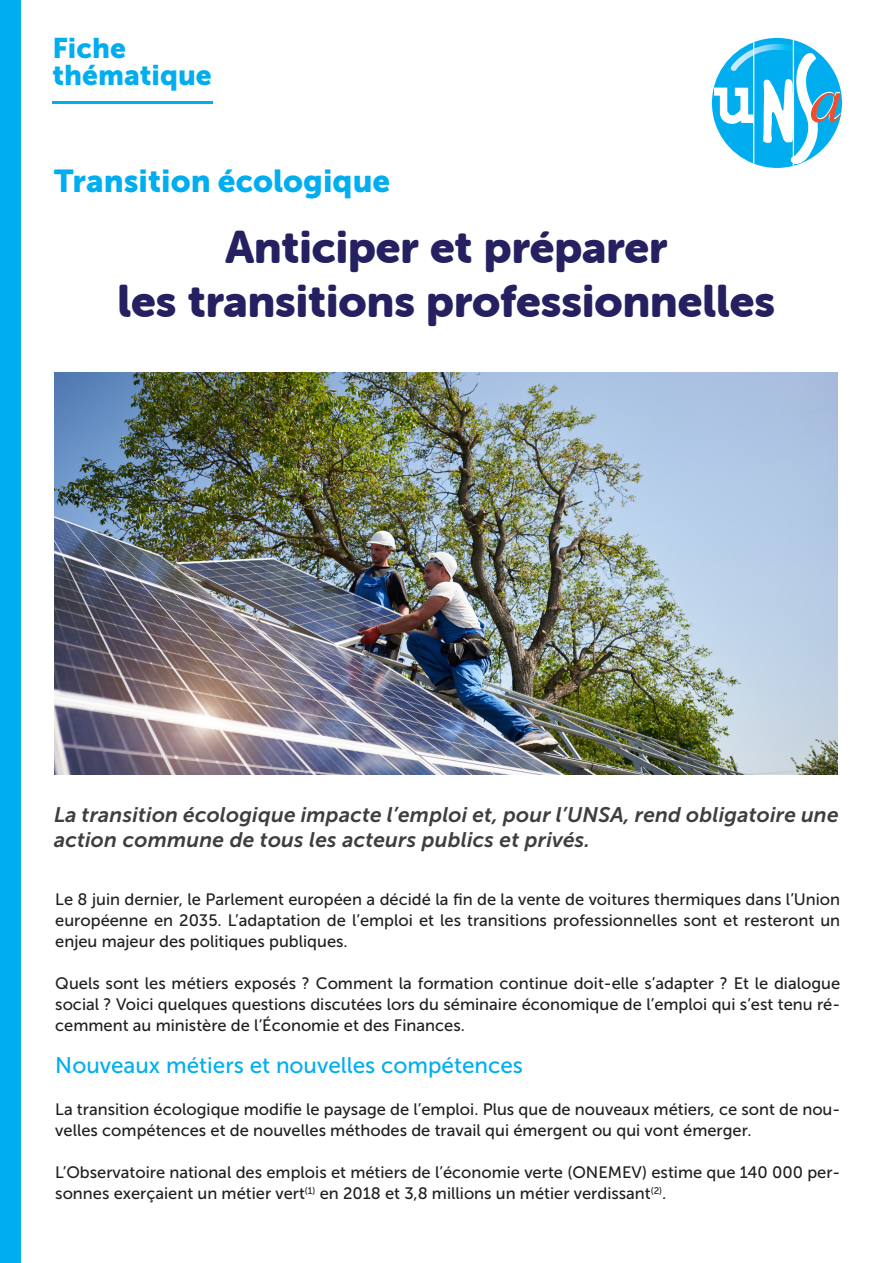
<style>
.page{position:relative;width:893px;height:1263px;background:#fff}
.page>*{position:absolute;margin:0;border:0;box-sizing:border-box;transform-origin:0 0}
.t1{font:45px "Museo Sans Rounded 900";color:#252161}
.t2{font:31.5px "Museo Sans 900";color:#00aeef}
.t3{font:28.2px/26.5px "Museo Sans 900";color:#00aeef}
.t4{font:22.5px "Museo Sans 500";color:#00aeef}
.t5{font:italic 21px/25.5px "Museo Sans 700";letter-spacing:.01em;color:#3e3e3f}
.t6{font:16.5px/21px "Museo Sans 500";color:#231f20;text-align:justify}
</style>
<div class="page">
<svg style="left:712px;top:38px;width:130px;height:130px"></svg>
<div style="left:0;top:0;width:20px;height:1263px;background:#00aeef"></div>
<hr style="left:52px;top:102px;width:161px;height:2px;background:#00aeef">
<img style="left:54px;top:372px;width:783px;height:402px">
<h3 class="t3" style="left:52px;top:35px;width:161px">Fiche thématique</h3>
<p class="t2" style="left:54px;top:163px;width:338px">Transition écologique</p>
<p class="t1" style="left:225px;top:222px;width:444px">Anticiper et préparer</p>
<p class="t1" style="left:118px;top:276px;width:659px">les transitions professionnelles</p>
<p class="t5" style="left:54px;top:801px;width:786px">La transition écologique impacte l’emploi et, pour l’UNSA, rend obligatoire une action commune de tous les acteurs publics et privés.</p>
<p class="t6" style="left:55px;top:889px;width:786px">Le 8 juin dernier, le Parlement européen a décidé la fin de la vente de voitures thermiques dans l’Union européenne en 2035. L’adaptation de l’emploi et les transitions professionnelles sont et resteront un enjeu majeur des politiques publiques.</p>
<p class="t6" style="left:55px;top:973px;width:786px">Quels sont les métiers exposés ? Comment la formation continue doit-elle s’adapter ? Et le dialogue social ? Voici quelques questions discutées lors du séminaire économique de l’emploi qui s’est tenu ré&shy;cemment au ministère de l’Économie et des Finances.</p>
<p class="t4" style="left:55px;top:1053px;width:469px">Nouveaux métiers et nouvelles compétences</p>
<p class="t6" style="left:55px;top:1099px;width:786px">La transition écologique modifie le paysage de l’emploi. Plus que de nouveaux métiers, ce sont de nou&shy;velles compétences et de nouvelles méthodes de travail qui émergent ou qui vont émerger.</p>
<p class="t6" style="left:55px;top:1162px;width:786px">L’Observatoire national des emplois et métiers de l’économie verte (ONEMEV) estime que 140 000 per&shy;sonnes exerçaient un métier vert<sup>(1)</sup> en 2018 et 3,8 millions un métier verdissant<sup>(2)</sup>.</p>
</div>
